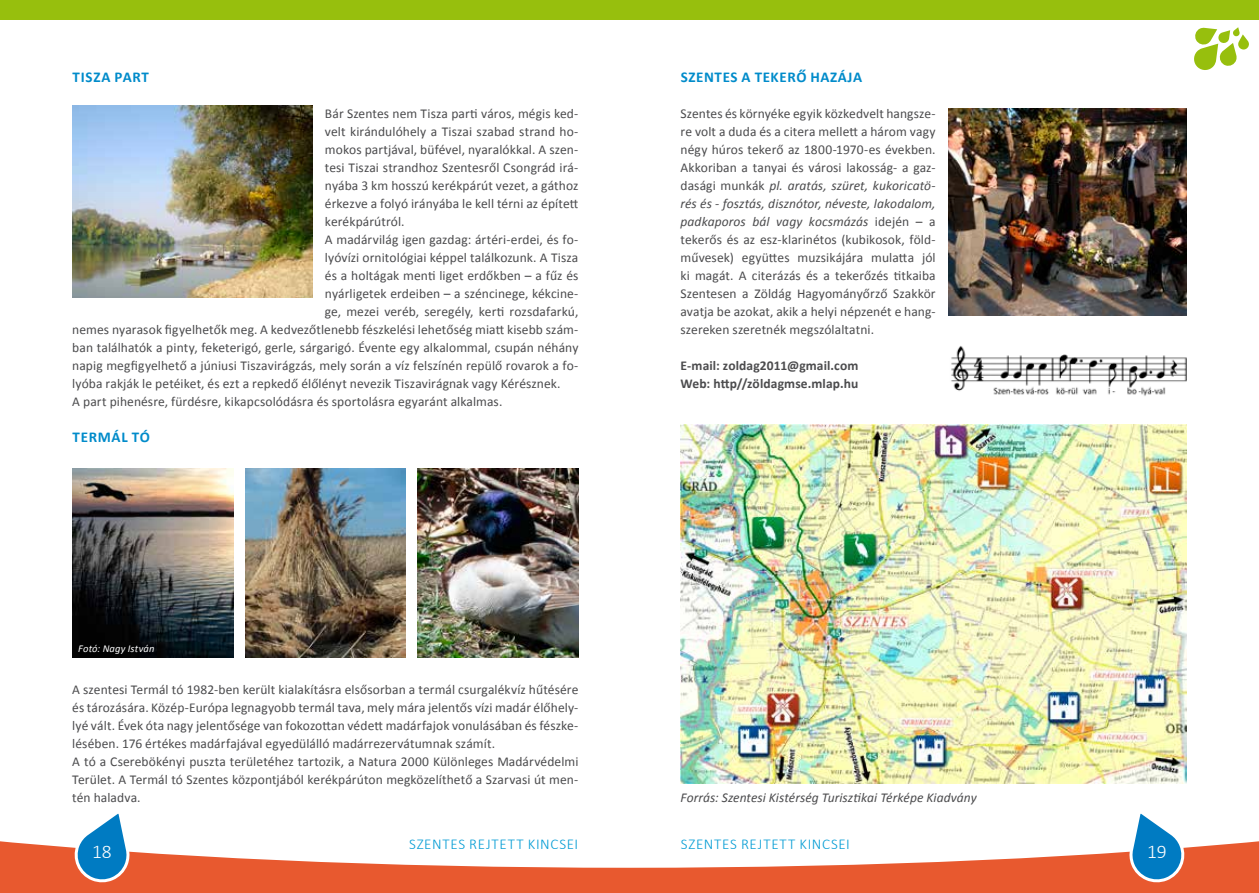
<style>
.page{position:relative;width:1259px;height:893px;background:#fff}
.page>*{position:absolute;margin:0;border:0;box-sizing:border-box;transform-origin:0 0}
.t1{font:300 19.5px "Calibri";color:#fff}
.t2{font:300 15px "Calibri";letter-spacing:.05em;color:#009bd4}
.t3{font:700 15px "Calibri";letter-spacing:.04em;color:#008bca}
.t4{font:13.5px/18px "Calibri";letter-spacing:.005em;color:#4b4b4d}
.t5{font:700 13.5px/18px "Calibri";letter-spacing:.01em;color:#4b4b4d}
.t6{font:italic 13.5px "Calibri";color:#4b4b4d}
.t7{font:italic 10.5px "Calibri";letter-spacing:.015em;color:#fff}
.s1{font-style:italic}
</style>
<div class="page">
<svg style="left:0;top:841px;width:1259px;height:52px;fill:#e8592f"></svg>
<svg style="left:73px;top:813px;width:55px;height:72px"></svg>
<svg style="left:1130px;top:813px;width:56px;height:72px"></svg>
<svg style="left:1194px;top:27px;width:55px;height:43px"></svg>
<div style="left:0;top:0;width:1259px;height:20px;background:#97bf0d"></div>
<img style="left:72px;top:469px;width:161px;height:189px">
<img style="left:245px;top:469px;width:161px;height:189px">
<img style="left:418px;top:469px;width:160px;height:189px">
<img style="left:72px;top:106px;width:240px;height:192px">
<img style="left:680px;top:425px;width:506px;height:359px">
<img style="left:948px;top:109px;width:238px;height:207px">
<img style="left:951px;top:345px;width:235px;height:51px">
<p class="t3" style="left:73px;top:67px;width:78px">TISZA PART</p>
<p class="t4" style="left:325px;top:104px;width:255px">Bár Szentes nem Tisza parti város, mégis ked-</p>
<p class="t4" style="left:325px;top:122px;width:255px">velt kirándulóhely a Tiszai szabad strand ho-</p>
<p class="t4" style="left:325px;top:140px;width:255px">mokos partjával, büfével, nyaralókkal. A szen-</p>
<p class="t4" style="left:325px;top:158px;width:255px">tesi Tiszai strandhoz Szentesről Csongrád irá-</p>
<p class="t4" style="left:325px;top:176px;width:255px">nyába 3 km hosszú kerékpárút vezet, a gáthoz</p>
<p class="t4" style="left:325px;top:194px;width:255px">érkezve a folyó irányába le kell térni az épített</p>
<p class="t4" style="left:325px;top:212px;width:81px">kerékpárútról.</p>
<p class="t4" style="left:325px;top:230px;width:255px">A madárvilág igen gazdag: ártéri-erdei, és fo-</p>
<p class="t4" style="left:325px;top:248px;width:255px">lyóvízi ornitológiai képpel találkozunk. A Tisza</p>
<p class="t4" style="left:325px;top:266px;width:255px">és a holtágak menti liget erdőkben – a fűz és</p>
<p class="t4" style="left:325px;top:284px;width:255px">nyárligetek erdeiben – a széncinege, kékcine-</p>
<p class="t4" style="left:325px;top:302px;width:255px">ge, mezei veréb, seregély, kerti rozsdafarkú,</p>
<p class="t4" style="left:72px;top:320px;width:507px">nemes nyarasok figyelhetők meg. A kedvezőtlenebb fészkelési lehetőség miatt kisebb szám-</p>
<p class="t4" style="left:72px;top:338px;width:507px">ban találhatók a pinty, feketerigó, gerle, sárgarigó. Évente egy alkalommal, csupán néhány</p>
<p class="t4" style="left:72px;top:356px;width:507px">napig megfigyelhető a júniusi Tiszavirágzás, mely során a víz felszínén repülő rovarok a fo-</p>
<p class="t4" style="left:72px;top:374px;width:490px">lyóba rakják le petéiket, és ezt a repkedő élőlényt nevezik Tiszavirágnak vagy Kérésznek.</p>
<p class="t4" style="left:72px;top:392px;width:432px">A part pihenésre, fürdésre, kikapcsolódásra és sportolásra egyaránt alkalmas.</p>
<p class="t3" style="left:73px;top:427px;width:79px">TE RMÁL TÓ</p>
<p class="t7" style="left:78px;top:641px;width:78px">Fotó: Nagy István</p>
<p class="t4" style="left:72px;top:680px;width:507px">A szentesi Termál tó 1982-ben került kialakításra elsősorban a termál csurgalékvíz hűtésére és tározására. Közép-Európa legnagyobb termál tava, mely mára jelentős vízi madár élőhel - lyé vált. Évek óta nagy jelentősége van fokozottan védett madárfajok vonulásában és fészke&shy;lésében. 176 értékes madárfajával egyedülálló madárrezervátumnak számít.<br>A tó a Cserebökényi puszta területéhez tartozik, a Natura 2000 Különleges Madárvédelmi Terület. A Termál tó Szentes központjából kerékpárúton megközelíthető a Szarvasi út men&shy;tén haladva.</p>
<p class="t3" style="left:681px;top:67px;width:183px">SZENTES A TEKERŐ HAZÁJA</p>
<p class="t4" style="left:680px;top:104px;width:257px;text-align:justify">Szentes és környéke egyik közkedvelt hangsze&shy;re volt a duda és a citera mellett a három vagy négy húros tekerő az 1800-1970-es években.<br>Akkoriban a tanyai és városi lakosság- a gaz&shy;dasági munkák <span class="s1">pl. aratás, szüret, kukoricatö&shy;rés és - fosztás, disznótor, néveste, lakodalom, padkaporos bál vagy kocsmázás</span> idején – a tekerős és az esz-klarinétos (kubikosok, föld&shy;művesek) együttes muzsikájára mulatta jól ki magát. A citerázás és a tekerőzés titkaiba Szentesen a Zöldág Hagyományőrző Szakkör avatja be azokat, akik a helyi népzenét e hang&shy;szereken szeretnék megszólaltatni.</p>
<p class="t5" style="left:680px;top:356px;width:179px">E-MAIL: ZOLDAG2011@GMAIL.COM<br>WEB: HTTP//ZÖLDAGMSE.MLAP.HU</p>
<p class="t6" style="left:680px;top:788px;width:298px">Forrás: Szentesi Kistérség Turisztikai Térképe Kiadvány</p>
<p class="t2" style="left:409px;top:835px;width:171px">SZENTES REJTETT KINCSEI</p>
<p class="t2" style="left:681px;top:835px;width:171px">SZENTES REJTETT KINCSEI</p>
<h1 class="t1" style="left:92px;top:840px;width:21px">18</h1>
<h1 class="t1" style="left:1147px;top:840px;width:21px">19</h1>
</div>
